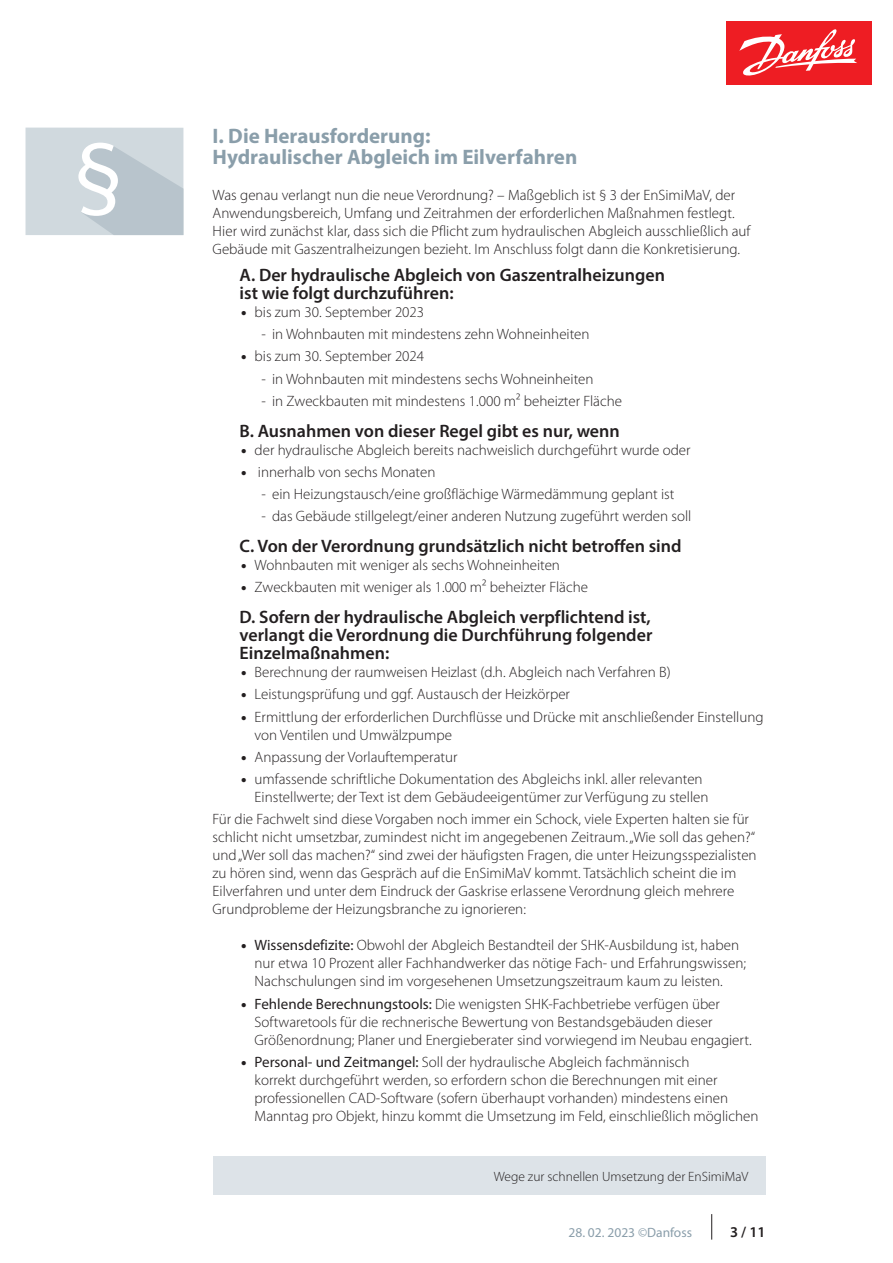
<style>
.page{position:relative;width:893px;height:1263px;background:#fff}
.page>*{position:absolute;margin:0;border:0;box-sizing:border-box;transform-origin:0 0}
.t1{font:98.4px "Myriad Pro";color:#fff}
.t2{font:700 21px/21px "Myriad Pro";color:#8a9eaa}
.t3{font:600 18px/18px "Myriad Pro";color:#231f20}
.t4{font:300 15px/18px "Myriad Pro";color:#231f20}
.t5{font:600 15px "Myriad Pro";color:#231f20}
.t6{font:300 13.5px "Myriad Pro";color:#231f20}
.t7{font:13.5px "Myriad Pro";color:#8a9eaa}
.s1{font-weight:900}
.s2{font-weight:400}
</style>
<div class="page">
<svg style="left:711px;top:1214px;width:1px;height:25px"></svg>
<div style="left:213px;top:1156px;width:552px;height:39px;background:#dde3e8"></div>
<div style="left:726px;top:21px;width:146px;height:64px;background:#ee1d23"></div>
<svg style="left:739px;top:29px;width:118px;height:47px"></svg>
<div style="left:26px;top:128px;width:157px;height:107px;background:#d0d9de"></div>
<svg style="left:81px;top:146px;width:102px;height:89px"></svg>
<h1 class="t1" style="left:73px;top:116px;width:53px">§</h1>
<h2 class="t2" style="left:213px;top:125px;width:366px">I. Die Herausforderung:<br>Hydraulischer Abgleich im Eilverfahren</h2>
<p class="t4" style="left:213px;top:187px;width:539px">Was genau verlangt nun die neue Verordnung? – Maßgeblich ist § 3 der EnSimiMaV, der Anwendungsbereich, Umfang und Zeitrahmen der erforderlichen Maßnahmen festlegt.<br>Hier wird zunächst klar, dass sich die Pflicht zum hydraulischen Abgleich ausschließlich auf Gebäude mit Gaszentralheizungen bezieht. Im Anschluss folgt dann die Konkretisierung.</p>
<p class="t3" style="left:240px;top:265px;width:427px">A. Der hydraulische Abgleich von Gaszentralheizungen ist wie folgt durchzuführen:</p>
<p class="t4" style="left:241px;top:303px;width:185px"><span class="s1">•</span> bis zum 30. September 2023</p>
<p class="t4" style="left:262px;top:325px;width:329px">- in Wohnbauten mit mindestens zehn Wohneinheiten</p>
<p class="t4" style="left:241px;top:348px;width:185px"><span class="s1">•</span> bis zum 30. September 2024</p>
<p class="t4" style="left:262px;top:370px;width:333px">- in Wohnbauten mit mindestens sechs Wohneinheiten</p>
<p class="t4" style="left:262px;top:392px;width:362px">- in Zweckbauten mit mindestens 1.000 m² beheizter Fläche</p>
<p class="t3" style="left:240px;top:421px;width:382px">B. Ausnahmen von dieser Regel gibt es nur, wenn</p>
<p class="t4" style="left:241px;top:441px;width:451px"><span class="s1">•</span> der hydraulische Abgleich bereits nachweislich durchgeführt wurde oder</p>
<p class="t4" style="left:241px;top:463px;width:196px"><span class="s1">•</span> innerhalb von sechs Monaten</p>
<p class="t4" style="left:262px;top:485px;width:414px">- ein Heizungstausch/eine großflächige Wärmedämmung geplant ist</p>
<p class="t4" style="left:262px;top:508px;width:431px">- das Gebäude stillgelegt/einer anderen Nutzung zugeführt werden soll</p>
<p class="t3" style="left:240px;top:537px;width:444px">C. Von der Verordnung grundsätzlich nicht betroffen sind</p>
<p class="t4" style="left:241px;top:556px;width:320px"><span class="s1">•</span> Wohnbauten mit weniger als sechs Wohneinheiten</p>
<p class="t4" style="left:241px;top:579px;width:348px"><span class="s1">•</span> Zweckbauten mit weniger als 1.000 m² beheizter Fläche</p>
<p class="t3" style="left:240px;top:608px;width:414px;text-align:justify">D. Sofern der hydraulische Abgleich verpflichtend ist, verlangt die Verordnung die Durchführung folgender Einzelmaßnahmen:</p>
<p class="t4" style="left:241px;top:663px;width:431px"><span class="s1">•</span> Berechnung der raumweisen Heizlast (d.h. Abgleich nach Verfahren B)</p>
<p class="t4" style="left:241px;top:686px;width:330px"><span class="s1">•</span> Leistungsprüfung und ggf. Austausch der Heizkörper</p>
<p class="t4" style="left:255px;top:708px;width:510px;text-indent:-14px"><span class="s1">•</span> Ermittlung der erforderlichen Durchflüsse und Drücke mit anschließender Einstellung von Ventilen und Umwälzpumpe</p>
<p class="t4" style="left:241px;top:748px;width:218px"><span class="s1">•</span> Anpassung der Vorlauftemperatur</p>
<p class="t4" style="left:255px;top:770px;width:455px;text-indent:-14px"><span class="s1">•</span> umfassende schriftliche Dokumentation des Abgleichs inkl. aller relevanten<br>Einstellwerte; der Text ist dem Gebäudeeigentümer zur Verfügung zu stellen</p>
<p class="t4" style="left:213px;top:811px;width:545px">Für die Fachwelt sind diese Vorgaben noch immer ein Schock, viele Experten halten sie für schlicht nicht umsetzbar, zumindest nicht im angegebenen Zeitraum. „Wie soll das gehen?“ und „Wer soll das machen?“ sind zwei der häufigsten Fragen, die unter Heizungsspezialisten zu hören sind, wenn das Gespräch auf die EnSimiMaV kommt. Tatsächlich scheint die im Eilverfahren und unter dem Eindruck der Gaskrise erlassene Verordnung gleich mehrere Grundprobleme der Heizungsbranche zu ignorieren:</p>
<p class="t4" style="left:255px;top:937px;width:493px;text-indent:-14px"><span class="s1">•</span> <span class="s2">Wissensdefizite:</span> Obwohl der Abgleich Bestandteil der SHK-Ausbildung ist, haben nur etwa 10 Prozent aller Fachhandwerker das nötige Fach- und Erfahrungswissen;<br>Nachschulungen sind im vorgesehenen Umsetzungszeitraum kaum zu leisten.</p>
<p class="t4" style="left:255px;top:995px;width:498px;text-indent:-14px"><span class="s1">•</span> <span class="s2">Fehlende Berechnungstools:</span> Die wenigsten SHK-Fachbetriebe verfügen über<br>Softwaretools für die rechnerische Bewertung von Bestandsgebäuden dieser<br>Größenordnung; Planer und Energieberater sind vorwiegend im Neubau engagiert.</p>
<p class="t4" style="left:255px;top:1053px;width:505px;text-indent:-14px"><span class="s1">•</span> <span class="s2">Personal- und Zeitmangel:</span> Soll der hydraulische Abgleich fachmännisch<br>korrekt durchgeführt werden, so erfordern schon die Berechnungen mit einer professionellen CAD-Software (sofern überhaupt vorhanden) mindestens einen Manntag pro Objekt, hinzu kommt die Umsetzung im Feld, einschließlich möglichen</p>
<p class="t6" style="left:494px;top:1169px;width:256px">Wege zur schnellen Umsetzung der EnSimiMaV</p>
<p class="t7" style="left:568px;top:1224px;width:125px">28. 02. 2023 ©Danfoss</p>
<p class="t5" style="left:730px;top:1223px;width:37px">3 / 11</p>
</div>
